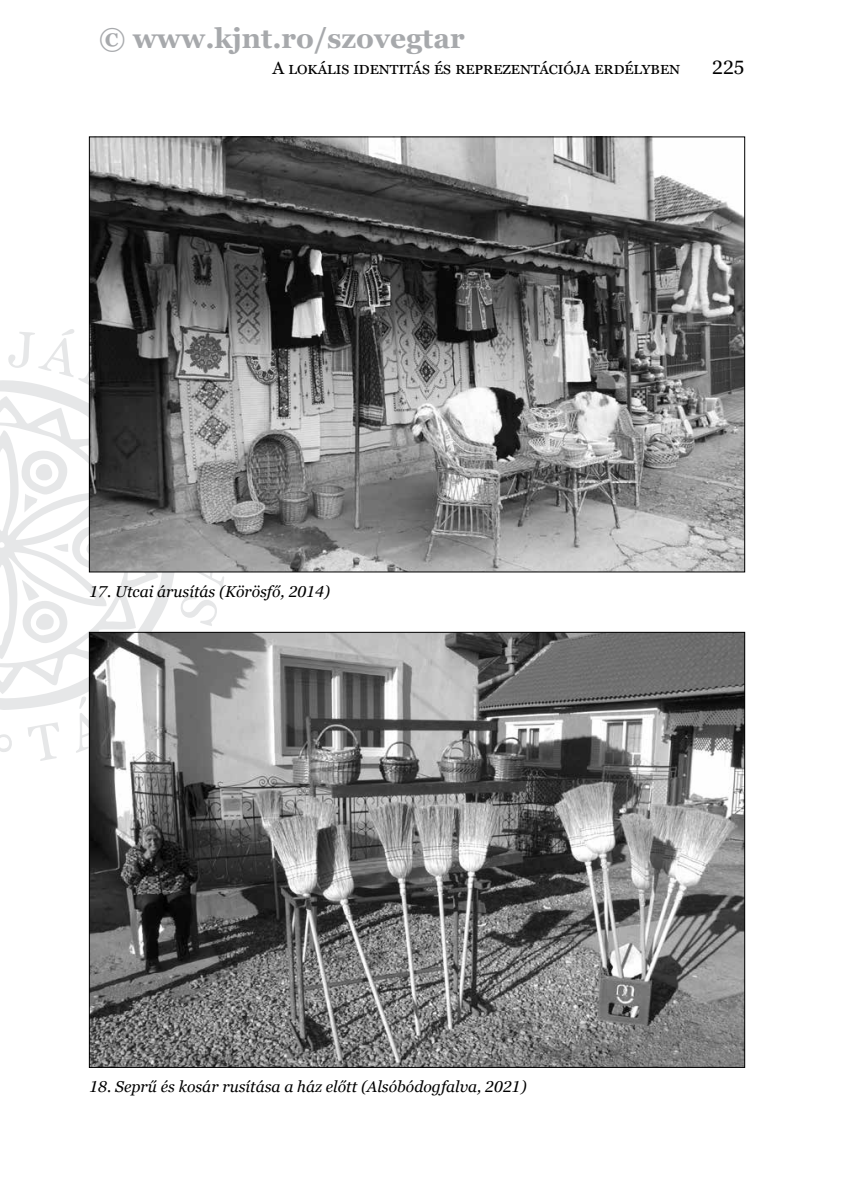
<style>
.page{position:relative;width:844px;height:1191px;background:#fff}
.page>*{position:absolute;margin:0;border:0;box-sizing:border-box;transform-origin:0 0}
.t1{font:700 28px "Georgia";color:#a7a9ac}
.t2{font:19.25px "Georgia";color:#000}
.t3{font:17.5px "Georgia";letter-spacing:.11em;color:#000}
.t4{font:italic 15.75px "Georgia";color:#000}
</style>
<div class="page">
<svg style="left:0;top:328px;width:227px;height:433px"></svg>
<img style="left:91px;top:138px;width:652px;height:432px">
<img style="left:91px;top:634px;width:652px;height:431px">
<h1 class="t1" style="left:99px;top:20px;width:367px">© www.kjnt.ro/szovegtar</h1>
<p class="t3" style="left:272px;top:58px;width:408px">A lokális identitás és reprezentációja erdélyben</p>
<p class="t2" style="left:712px;top:56px;width:34px">225</p>
<p class="t4" style="left:89px;top:581px;width:242px">17. Utcai árusítás (Körösfő, 2014)</p>
<p class="t4" style="left:89px;top:1076px;width:438px">18. Seprű és kosár rusítása a ház előtt (Alsóbódogfalva, 2021)</p>
</div>
